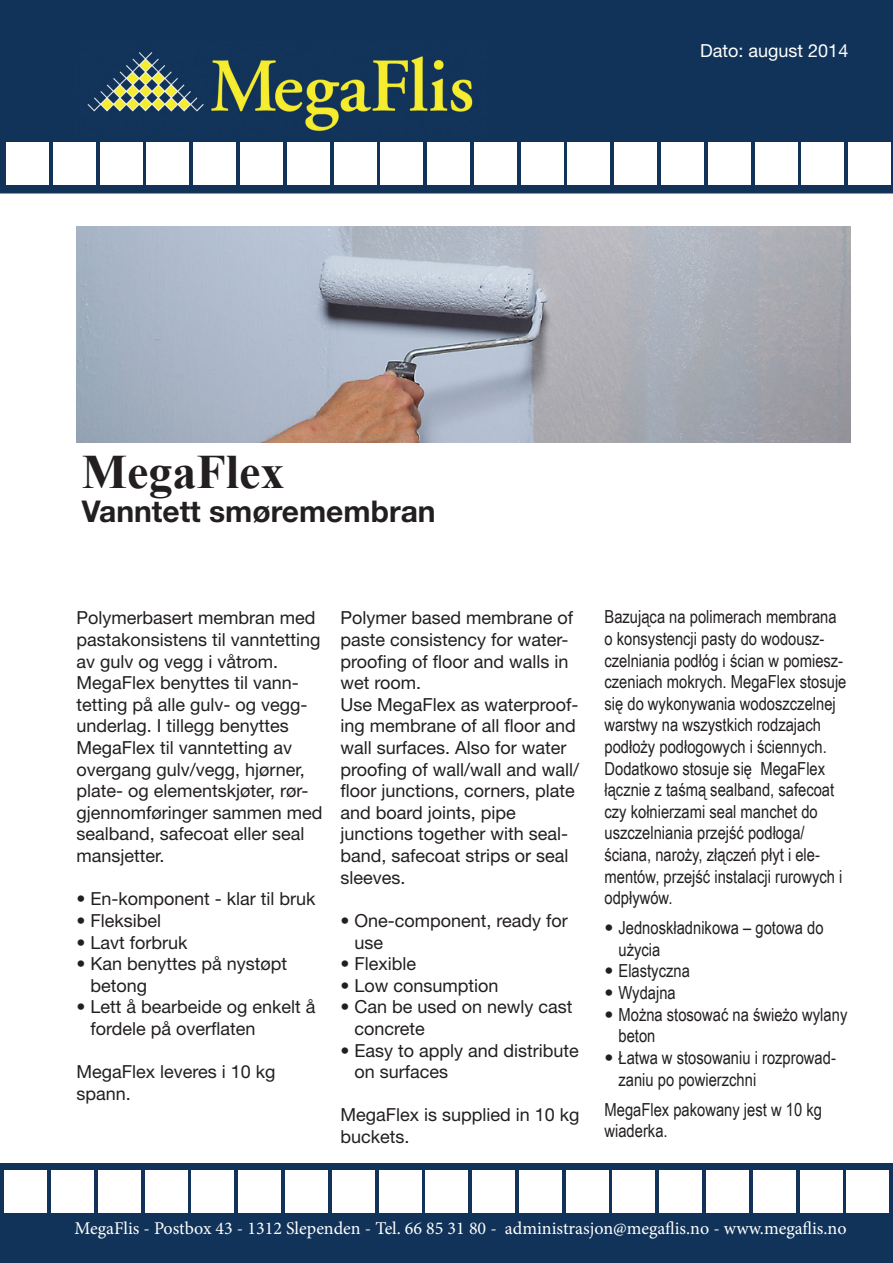
<style>
.page{position:relative;width:893px;height:1263px;background:#fff}
.page>*{position:absolute;margin:0;border:0;box-sizing:border-box;transform-origin:0 0}
.t1{font:700 48px "Times New Roman";color:#231f20}
.t2{font:700 30px "Helvetica Neue";color:#231f20}
.t3{font:18px/21.6px "Helvetica Neue";color:#231f20}
.t4{font:18px/21.6px "Arial Narrow";color:#231f20}
.t5{font:18px "Minion Pro";color:#fff}
.t6{font:18px "Helvetica Neue";color:#fff}
.s1{font-family:"Helvetica Neue"}
</style>
<div class="page">
<div style="left:0;top:0;width:893px;height:193px;background:#113359"></div>
<div style="left:6px;top:142px;width:43px;height:43px;background:#fff"></div>
<div style="left:334px;top:142px;width:42px;height:43px;background:#fff"></div>
<div style="left:193px;top:142px;width:43px;height:43px;background:#fff"></div>
<div style="left:521px;top:142px;width:42px;height:43px;background:#fff"></div>
<div style="left:755px;top:142px;width:42px;height:43px;background:#fff"></div>
<div style="left:100px;top:142px;width:42px;height:43px;background:#fff"></div>
<div style="left:427px;top:142px;width:43px;height:43px;background:#fff"></div>
<div style="left:661px;top:142px;width:43px;height:43px;background:#fff"></div>
<div style="left:53px;top:142px;width:43px;height:43px;background:#fff"></div>
<div style="left:381px;top:142px;width:42px;height:43px;background:#fff"></div>
<div style="left:240px;top:142px;width:43px;height:43px;background:#fff"></div>
<div style="left:568px;top:142px;width:42px;height:43px;background:#fff"></div>
<div style="left:801px;top:142px;width:43px;height:43px;background:#fff"></div>
<div style="left:147px;top:142px;width:42px;height:43px;background:#fff"></div>
<div style="left:474px;top:142px;width:43px;height:43px;background:#fff"></div>
<div style="left:708px;top:142px;width:42px;height:43px;background:#fff"></div>
<div style="left:287px;top:142px;width:43px;height:43px;background:#fff"></div>
<div style="left:614px;top:142px;width:43px;height:43px;background:#fff"></div>
<div style="left:848px;top:142px;width:43px;height:43px;background:#fff"></div>
<img style="left:77px;top:43px;width:409px;height:95px">
<div style="left:0;top:1163px;width:893px;height:100px;background:#113359"></div>
<div style="left:5px;top:1170px;width:42px;height:42px;background:#fff"></div>
<div style="left:332px;top:1170px;width:43px;height:42px;background:#fff"></div>
<div style="left:192px;top:1170px;width:42px;height:42px;background:#fff"></div>
<div style="left:519px;top:1170px;width:43px;height:42px;background:#fff"></div>
<div style="left:753px;top:1170px;width:42px;height:42px;background:#fff"></div>
<div style="left:98px;top:1170px;width:43px;height:42px;background:#fff"></div>
<div style="left:426px;top:1170px;width:42px;height:42px;background:#fff"></div>
<div style="left:659px;top:1170px;width:43px;height:42px;background:#fff"></div>
<div style="left:51px;top:1170px;width:43px;height:42px;background:#fff"></div>
<div style="left:379px;top:1170px;width:42px;height:42px;background:#fff"></div>
<div style="left:238px;top:1170px;width:43px;height:42px;background:#fff"></div>
<div style="left:566px;top:1170px;width:42px;height:42px;background:#fff"></div>
<div style="left:800px;top:1170px;width:42px;height:42px;background:#fff"></div>
<div style="left:145px;top:1170px;width:42px;height:42px;background:#fff"></div>
<div style="left:472px;top:1170px;width:43px;height:42px;background:#fff"></div>
<div style="left:706px;top:1170px;width:43px;height:42px;background:#fff"></div>
<div style="left:285px;top:1170px;width:43px;height:42px;background:#fff"></div>
<div style="left:613px;top:1170px;width:42px;height:42px;background:#fff"></div>
<div style="left:847px;top:1170px;width:42px;height:42px;background:#fff"></div>
<img style="left:77px;top:226px;width:773px;height:216px">
<p class="t6" style="left:700px;top:40px;width:150px">Dato: august 2014</p>
<p class="t1" style="left:82px;top:439px;width:204px">MegaFlex</p>
<p class="t2" style="left:82px;top:493px;width:355px">Vanntett smøremembran</p>
<p class="t3" style="left:77px;top:607px;width:246px">Polymerbasert membran med pastakonsistens til vanntetting av gulv og vegg i våtrom.</p>
<p class="t3" style="left:77px;top:672px;width:247px">MegaFlex benyttes til vann&shy;tetting på alle gulv- og vegg&shy;underlag. I tillegg benyttes<br>MegaFlex til vanntetting av overgang gulv/vegg, hjørner, plate- og elementskjøter, rør&shy;gjennomføringer sammen med sealband, safecoat eller seal mansjetter.</p>
<p class="t3" style="left:77px;top:888px;width:241px">• En-komponent - klar til bruk</p>
<p class="t3" style="left:77px;top:909px;width:86px">• Fleksibel</p>
<p class="t3" style="left:77px;top:931px;width:113px">• Lavt forbruk</p>
<p class="t3" style="left:91px;top:952px;width:198px;text-indent:-14px">• Kan benyttes på nystøpt betong</p>
<p class="t3" style="left:91px;top:996px;width:227px;text-indent:-14px">• Lett å bearbeide og enkelt å fordele på overflaten</p>
<p class="t3" style="left:77px;top:1060px;width:201px">MegaFlex leveres i 10 kg spann.</p>
<p class="t3" style="left:340px;top:607px;width:234px">Polymer based membrane of paste consistency for water&shy;proofing of floor and walls in wet room.</p>
<p class="t3" style="left:340px;top:693px;width:240px">Use MegaFlex as waterproof&shy;ing membrane of all floor and wall surfaces. Also for water proofing of wall/wall and wall/ floor junctions, corners, plate and board joints, pipe junctions together with seal&shy;band, safecoat strips or seal sleeves.</p>
<p class="t3" style="left:354px;top:909px;width:215px;text-indent:-14px">• One-component, ready for use</p>
<p class="t3" style="left:340px;top:952px;width:77px">• Flexible</p>
<p class="t3" style="left:340px;top:974px;width:160px">• Low consumption</p>
<p class="t3" style="left:354px;top:996px;width:220px;text-indent:-14px">• Can be used on newly cast concrete</p>
<p class="t3" style="left:354px;top:1039px;width:226px;text-indent:-14px">• Easy to apply and distribute on surfaces</p>
<p class="t3" style="left:340px;top:1104px;width:241px">MegaFlex is supplied in 10 kg buckets.</p>
<p class="t4" style="left:604px;top:605px;width:243px">Bazująca na polimerach membrana o konsystencji pasty do wodousz&shy;czelniania podłóg i ścian w pomiesz&shy;czeniach mokrych. MegaFlex stosuje się do wykonywania wodoszczelnej warstwy na wszystkich rodzajach podłoży podłogowych i ściennych.<br>Dodatkowo stosuje się MegaFlex łącznie z taśmą sealband, safecoat czy kołnierzami seal manchet do uszczelniania przejść podłoga/ ściana, naroży, złączeń płyt i ele&shy;mentów, przejść instalacji rurowych i odpływów.</p>
<p class="t4" style="left:618px;top:916px;width:207px;text-indent:-14px"><span class="s1">•</span> Jednoskładnikowa – gotowa do użycia</p>
<p class="t4" style="left:604px;top:960px;width:87px"><span class="s1">•</span> Elastyczna</p>
<p class="t4" style="left:604px;top:981px;width:73px"><span class="s1">•</span> Wydajna</p>
<p class="t4" style="left:618px;top:1003px;width:230px;text-indent:-14px"><span class="s1">•</span> Można stosować na świeżo wylany beton</p>
<p class="t4" style="left:618px;top:1046px;width:219px;text-indent:-14px"><span class="s1">•</span> Łatwa w stosowaniu i rozprowad&shy;zaniu po powierzchni</p>
<p class="t4" style="left:604px;top:1098px;width:219px">MegaFlex pakowany jest w 10 kg wiaderka.</p>
<p class="t5" style="left:74px;top:1216px;width:774px">MegaFlis - Postbox 43 - 1312 Slependen - Tel. 66 85 31 80 - administrasjon@megaflis.no - www.megaflis.no</p>
</div>
